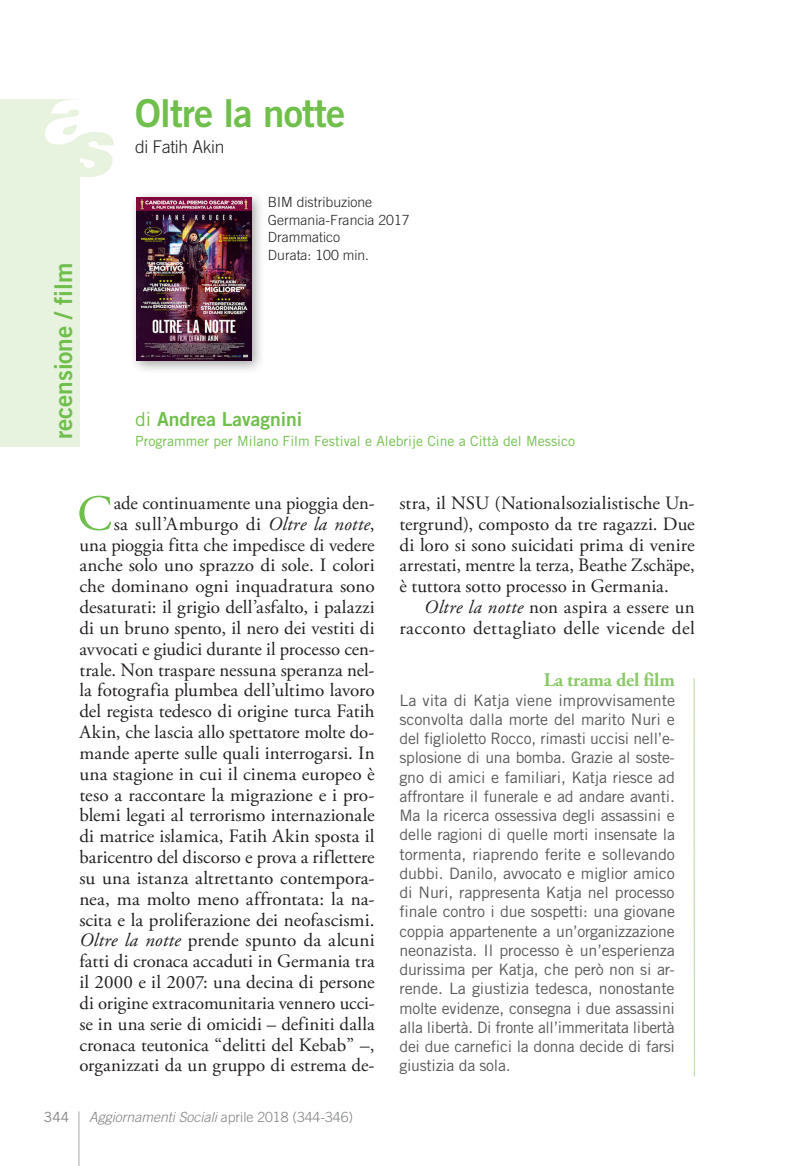
<style>
.page{position:relative;width:794px;height:1166px;background:#fff}
.page>*{position:absolute;margin:0;border:0;box-sizing:border-box;transform-origin:0 0}
._01_Capolettera_2_ri{font:50.23px "Adobe Garamond Pro";color:#70bf4c}
._07_Titolone_film{font:38.5px "Trade Gothic LT Std Bd 2";letter-spacing:-.02em;color:#70bf4c}
.t1{font:24.5px "Trade Gothic LT Std Bd 2";letter-spacing:-.005em;color:#70bf4c}
._05_Autore_recension{font:19.25px "Trade Gothic LT Std Bd 2";color:#70bf4c}
.BOX_testo{font:700 19.25px "Adobe Garamond Pro";letter-spacing:-.015em;color:#8cc96c}
._01_Capolettera_2_ri-2{font:18.9px/20.8px "Adobe Garamond Pro";color:#231f20;text-align:right}
._01_TESTO_BUSSOLA{font:18.9px/20.8px "Adobe Garamond Pro";letter-spacing:.015em;color:#231f20;text-align:right}
._06_Regista{font:300 17.5px "Trade Gothic LT Std";letter-spacing:-.02em;color:#231f20}
.BOX_testo-2{font:15.75px/19.2px "Trade Gothic LT Std";letter-spacing:-.015em;color:#57585a;text-align:justify}
._05_Qualifica{font:14px "Trade Gothic LT Std";color:#70bf4c}
._09_Dati{font:300 14px/17.5px "Trade Gothic LT Std";color:#231f20}
.t2{font:italic 300 14px "Trade Gothic LT Std";color:#808285}
.t3{font:14px "Trade Gothic LT Std";color:#808285}
.s1{font-family:"Trade Gothic LT Std"}
.s2{font-style:italic}
.s3{font-style:normal}
</style>
<div class="page">
<hr style="left:78px;top:1111px;width:1px;height:55px;background:#a8a9ad">
<div style="left:0;top:99px;width:79px;height:347px;background:#e7f2df"></div>
<svg style="left:45px;top:99px;width:69px;height:78px"></svg>
<div style="left:129px;top:190px;width:136px;height:185px;background:#231f20;opacity:.4"></div>
<img style="left:136px;top:197px;width:115px;height:164px">
<hr style="left:693px;top:678px;width:1px;height:398px;background:#b6daa0">
<p class="_07_Titolone_film" style="left:135px;top:90px;width:212px">Oltre la notte</p>
<p class="_06_Regista" style="left:135px;top:137px;width:91px">di Fatih Akin</p>
<p class="t1" style="left:48px;top:439px;width:178px;rotate:-90deg">recensione / film</p>
<p class="_09_Dati" style="left:268px;top:193px;width:143px">BIM distribuzione<br>Germania-Francia 2017<br>Drammatico<br>Durata: 100 min.</p>
<p class="_05_Autore_recension" style="left:135px;top:408px;width:168px"><span class="s1">di</span> Andrea Lavagnini</p>
<p class="_05_Qualifica" style="left:135px;top:433px;width:441px">Programmer per Milano Film Festival e Alebrije Cine a Città del Messico</p>
<p class="_01_Capolettera_2_ri-2" style="left:79px;top:493px;width:297px">ade continuamente una pioggia den-<br>sa sull’Amburgo di <span class="s2">Oltre la notte</span>,<br>una pioggia fitta che impedisce di vedere anche solo uno sprazzo di sole. I colori che dominano ogni inquadratura sono desaturati: il grigio dell’asfalto, i palazzi di un bruno spento, il nero dei vestiti di avvocati e giudici durante il processo cen&shy;trale. Non traspare nessuna speranza nel&shy;la fotografia plumbea dell’ultimo lavoro del regista tedesco di origine turca Fatih Akin, che lascia allo spettatore molte do&shy;mande aperte sulle quali interrogarsi. In una stagione in cui il cinema europeo è teso a raccontare la migrazione e i pro&shy;blemi legati al terrorismo internazionale di matrice islamica, Fatih Akin sposta il baricentro del discorso e prova a riflettere su una istanza altrettanto contempora&shy;nea, ma molto meno affrontata: la na&shy;scita e la proliferazione dei neofascismi.<br><span class="s2">Oltre la notte</span> prende spunto da alcuni fatti di cronaca accaduti in Germania tra il 2000 e il 2007: una decina di persone di origine extracomunitaria vennero ucci&shy;se in una serie di omicidi – definiti dalla cronaca teutonica “delitti del Kebab” <span class="s2">–</span>, organizzati da un gruppo di estrema de-</p>
<p class="_01_Capolettera_2_ri-2" style="left:399px;top:493px;width:297px;text-align:justify">stra, il NSU (Nationalsozialistische Un&shy;tergrund), composto da tre ragazzi. Due di loro si sono suicidati prima di venire arrestati, mentre la terza, Beathe Zschäpe, è tuttora sotto processo in Germania.</p>
<p class="_01_Capolettera_2_ri" style="left:77px;top:483px;width:36px">C</p>
<p class="_01_TESTO_BUSSOLA" style="left:399px;top:597px;width:297px"><span class="s2">Oltre la notte</span> non aspira a essere un racconto dettagliato delle vicende del</p>
<p class="BOX_testo" style="left:544px;top:669px;width:133px">La trama del film</p>
<p class="BOX_testo-2" style="left:399px;top:690px;width:277px">La vita di Katja viene improvvisamente sconvolta dalla morte del marito Nuri e del figlioletto Rocco, rimasti uccisi nell’e&shy;splosione di una bomba. Grazie al soste&shy;gno di amici e familiari, Katja riesce ad affrontare il funerale e ad andare avanti.<br>Ma la ricerca ossessiva degli assassini e delle ragioni di quelle morti insensate la tormenta, riaprendo ferite e sollevando dubbi. Danilo, avvocato e miglior amico di Nuri, rappresenta Katja nel processo finale contro i due sospetti: una giovane coppia appartenente a un’organizzazione neonazista. Il processo è un’esperienza durissima per Katja, che però non si ar&shy;rende. La giustizia tedesca, nonostante molte evidenze, consegna i due assassini alla libertà. Di fronte all’immeritata libertà dei due carnefici la donna decide di farsi giustizia da sola.</p>
<p class="t3" style="left:44px;top:1108px;width:27px">344</p>
<p class="t2" style="left:89px;top:1108px;width:265px">Aggiornamenti Sociali <span class="s3">aprile 2018 (344-346)</span></p>
</div>
